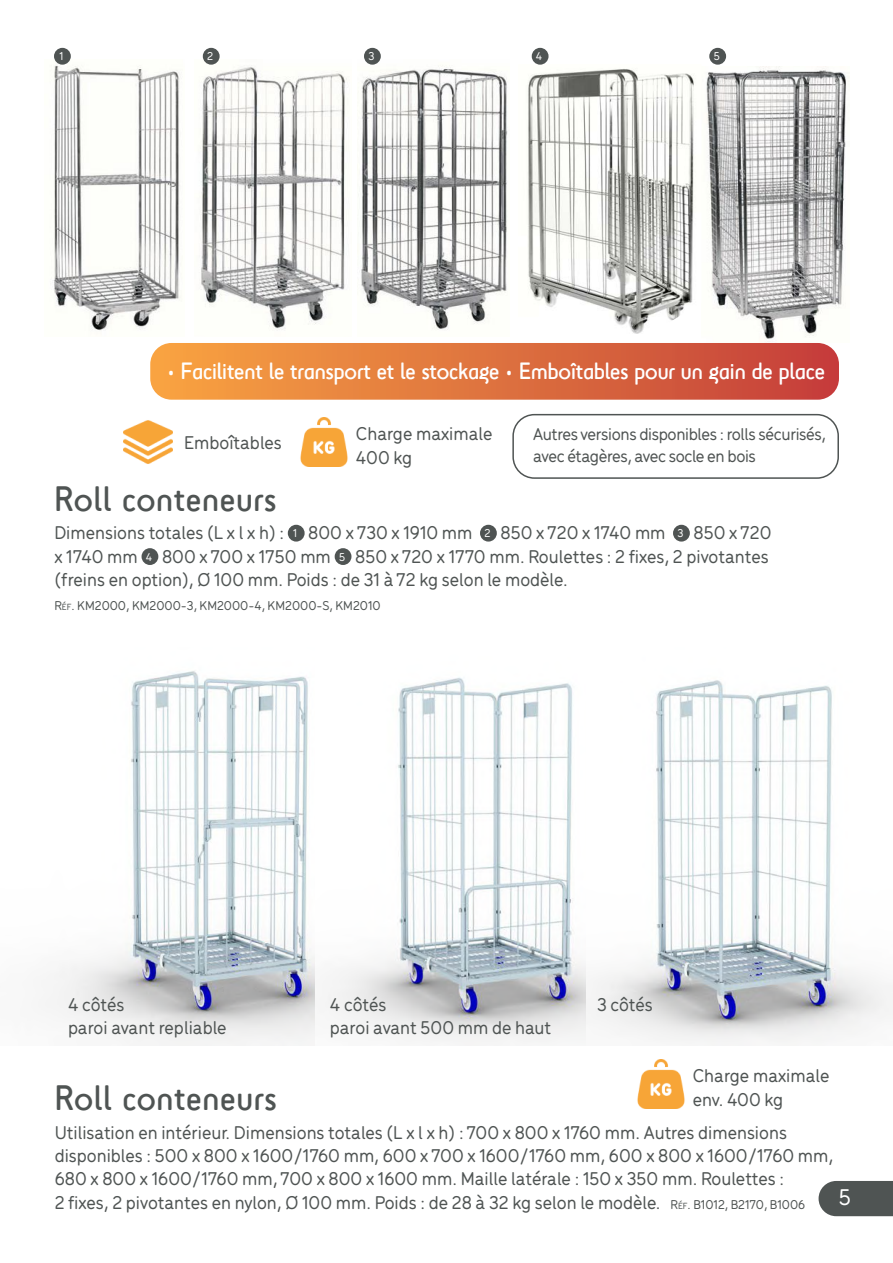
<style>
.page{position:relative;width:893px;height:1263px;background:#fff}
.page>*{position:absolute;margin:0;border:0;box-sizing:border-box;transform-origin:0 0}
.t1{font:36px "Sci Fly Sans";color:#4f5453}
.t2{font:24px "Sci Fly Sans";letter-spacing:-.03em;color:#fff}
.t3{font:500 24px "Menco";color:#fff}
.t4{font:500 19.5px/23.4px "Menco";color:#4f5453}
.t5{font:500 18px/21.6px "Menco";letter-spacing:-.02em;color:#4f5453}
.t6{font:500 13.5px "Menco";color:#4f5453}
.t7{font:500 12px "Menco";color:#fff}
.s1{font-size:12px;color:#fff}
.s2{font-size:9.45px}
</style>
<div class="page">
<img style="left:200px;top:60px;width:147px;height:270px">
<img style="left:53px;top:61px;width:128px;height:270px">
<img style="left:706px;top:66px;width:140px;height:277px">
<img style="left:361px;top:61px;width:147px;height:269px">
<img style="left:527px;top:64px;width:167px;height:270px">
<img style="left:45px;top:671px;width:848px;height:375px">
<div style="left:288px;top:525px;width:17px;height:17px;background:#4f5453;border-radius:50%"></div>
<div style="left:480px;top:525px;width:17px;height:17px;background:#4f5453;border-radius:50%"></div>
<div style="left:673px;top:525px;width:17px;height:17px;background:#4f5453;border-radius:50%"></div>
<div style="left:142px;top:548px;width:16px;height:17px;background:#4f5453;border-radius:50%"></div>
<div style="left:335px;top:548px;width:16px;height:17px;background:#4f5453;border-radius:50%"></div>
<div style="left:54px;top:48px;width:17px;height:17px;background:#4f5453;border-radius:50%"></div>
<div style="left:203px;top:48px;width:17px;height:17px;background:#4f5453;border-radius:50%"></div>
<div style="left:364px;top:48px;width:17px;height:17px;background:#4f5453;border-radius:50%"></div>
<div style="left:532px;top:48px;width:17px;height:17px;background:#4f5453;border-radius:50%"></div>
<div style="left:709px;top:48px;width:17px;height:17px;background:#4f5453;border-radius:50%"></div>
<div style="left:512px;top:414px;width:327px;height:65px;border:2px solid #4f5453;border-radius:21px"></div>
<div style="left:150px;top:343px;width:689px;height:57px;background:linear-gradient(to right,#f8a542,#c43d3b);border-radius:21px"></div>
<img style="left:300px;top:417px;width:48px;height:50px">
<img style="left:123px;top:420px;width:50px;height:44px">
<img style="left:637px;top:1059px;width:48px;height:50px">
<div style="left:819px;top:1181px;width:74px;height:35px;background:#4f5453"></div>
<p class="t7" style="left:60px;top:48px;width:5px">1</p>
<p class="t7" style="left:207px;top:48px;width:8px">2</p>
<p class="t7" style="left:368px;top:48px;width:8px">3</p>
<p class="t7" style="left:536px;top:48px;width:8px">4</p>
<p class="t7" style="left:714px;top:48px;width:8px">5</p>
<p class="t2" style="left:167px;top:357px;width:660px">• Facilitent le transport et le stockage • Emboîtables pour un gain de place</p>
<p class="t4" style="left:184px;top:430px;width:99px">Emboîtables</p>
<p class="t4" style="left:356px;top:421px;width:138px">Charge maximale<br>400 kg</p>
<p class="t5" style="left:533px;top:422px;width:294px">Autres versions disponibles : rolls sécurisés, avec étagères, avec socle en bois</p>
<h1 class="t1" style="left:54px;top:478px;width:224px">Roll conteneurs</h1>
<p class="t4" style="left:54px;top:520px;width:719px">Dimensions totales (L x l x h) : <span class="s1">1</span> 800 x 730 x 1910 mm <span class="s1">2</span> 850 x 720 x 1740 mm <span class="s1">3</span> 850 x 720 x 1740 mm <span class="s1">4</span> 800 x 700 x 1750 mm <span class="s1">5</span> 850 x 720 x 1770 mm. Roulettes : 2 fixes, 2 pivotantes (freins en option), Ø 100 mm. Poids : de 31 à 72 kg selon le modèle.</p>
<p class="t6" style="left:54px;top:596px;width:328px">R<span class="s2">éf</span>. KM2000, KM2000-3, KM2000-4, KM2000-S, KM2010</p>
<p class="t4" style="left:68px;top:991px;width:160px">4 côtés<br>paroi avant repliable</p>
<p class="t4" style="left:330px;top:991px;width:223px">4 côtés<br>paroi avant 500 mm de haut</p>
<p class="t4" style="left:597px;top:991px;width:57px">3 côtés</p>
<p class="t4" style="left:693px;top:1063px;width:138px">Charge maximale env. 400 kg</p>
<h1 class="t1" style="left:54px;top:1077px;width:224px">Roll conteneurs</h1>
<p class="t4" style="left:55px;top:1119px;width:780px">Utilisation en intérieur. Dimensions totales (L x l x h) : 700 x 800 x 1760 mm. Autres dimensions disponibles : 500 x 800 x 1600/1760 mm, 600 x 700 x 1600/1760 mm, 600 x 800 x 1600/1760 mm, 680 x 800 x 1600/1760 mm, 700 x 800 x 1600 mm. Maille latérale : 150 x 350 mm. Roulettes :<br>2 fixes, 2 pivotantes en nylon, Ø 100 mm. Poids : de 28 à 32 kg selon le modèle.</p>
<p class="t3" style="left:839px;top:1180px;width:14px">5</p>
<p class="t6" style="left:670px;top:1195px;width:136px">R<span class="s2">éf</span>. B1012, B2170, B1006</p>
</div>
